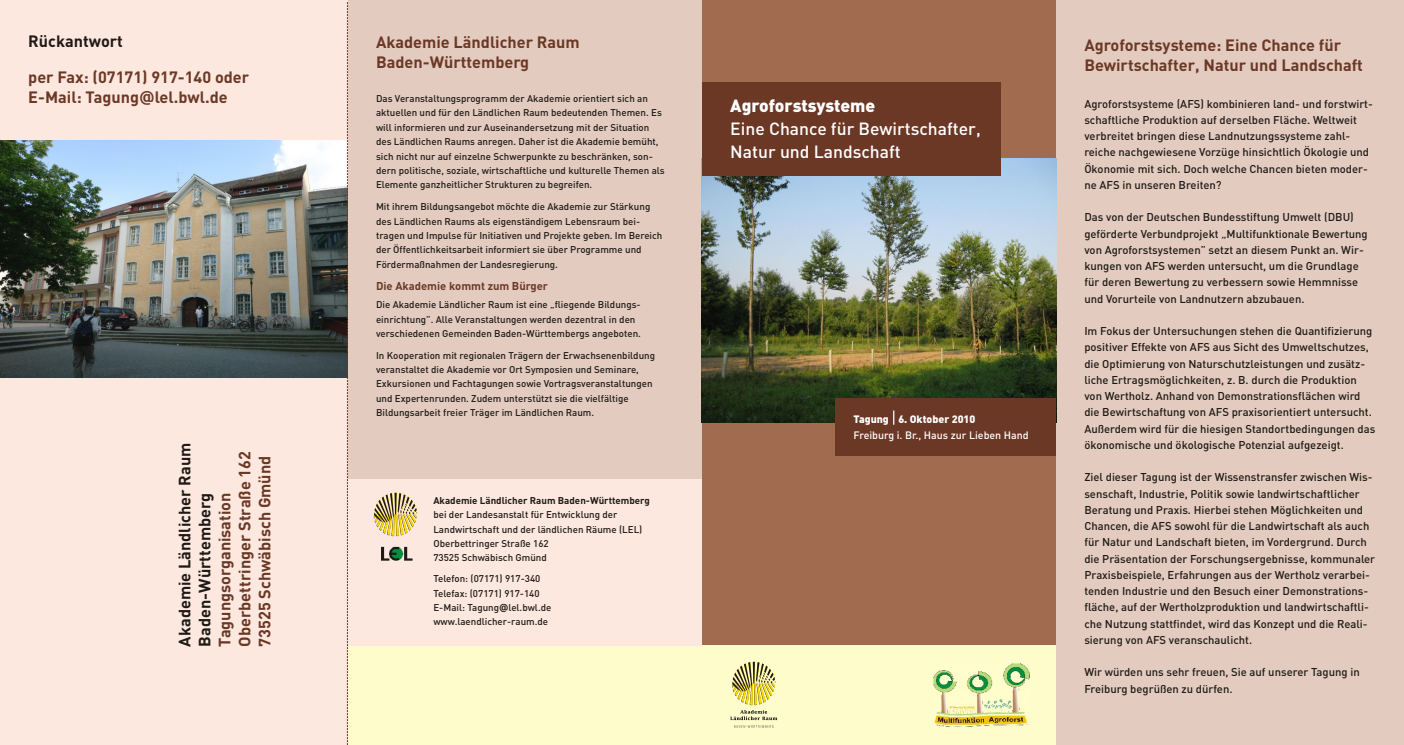
<style>
.page{position:relative;width:1404px;height:745px;background:#fff}
.page>*{position:absolute;margin:0;border:0;box-sizing:border-box;transform-origin:0 0}
.t1{font:500 17.5px/23.1px "DIN";color:#fff}
.t2{font:900 17.5px "DIN";color:#fff}
.t3{font:700 16.25px/20px "DIN";color:#6b3826}
.t4{font:700 16.25px/20px "DIN";color:#1f1a17}
.t5{font:500 11.25px/16.2px "DIN";color:#1f1a17}
.t6{font:700 11.25px "DIN";color:#6b3826}
.t7{font:500 10.62px "DIN";color:#fff}
.t8{font:900 10.62px "DIN";color:#fff}
.t9{font:500 9.75px/14.4px "DIN";color:#1f1a17}
.t10{font:700 9.75px "DIN";color:#1f1a17}
.s1{font-family:"Verdana"}
.s2{font-family:"Verdana";font-weight:700}
</style>
<div class="page">
<div style="left:702px;top:0;width:354px;height:743px;background:#a16b4f"></div>
<div style="left:347px;top:0;width:355px;height:745px;background:#e3ccbf"></div>
<div style="left:1056px;top:0;width:348px;height:745px;background:#e3ccbf"></div>
<div style="left:347px;top:646px;width:709px;height:99px;background:#fffccc"></div>
<svg style="left:730px;top:662px;width:47px;height:66px"></svg>
<div style="left:347px;top:479px;width:355px;height:167px;background:#fce8de"></div>
<img style="left:381px;top:546px;width:32px;height:15px">
<svg style="left:374px;top:493px;width:43px;height:43px"></svg>
<div style="left:0;top:0;width:347px;height:745px;background:#fce8de"></div>
<img style="left:702px;top:158px;width:354px;height:265px">
<div style="left:701px;top:82px;width:299px;height:94px;background:#6b3826"></div>
<div style="left:836px;top:398px;width:220px;height:58px;background:#6b3826"></div>
<svg style="left:893px;top:411px;width:1px;height:14px"></svg>
<img style="left:0;top:140px;width:347px;height:238px">
<svg style="left:347px;top:2px;width:1px;height:743px"></svg>
<img style="left:933px;top:664px;width:96px;height:63px">
<h2 class="t4" style="left:28px;top:33px;width:96px">Rückantwort</h2>
<h2 class="t3" style="left:28px;top:69px;width:222px">per Fax: (07171) 917-140 oder<br>E-Mail: Tagung<span class="s1">@</span>lel.bwl.de</h2>
<h2 class="t4" style="left:176px;top:647px;width:205px;rotate:-90deg">Akademie Ländlicher Raum<br>Baden-Württemberg</h2>
<h2 class="t3" style="left:216px;top:647px;width:197px;rotate:-90deg">Tagungsorganisation<br>Oberbettringer Straße 162<br>73525 Schwäbisch Gmünd</h2>
<h2 class="t3" style="left:376px;top:33px;width:205px">Akademie Ländlicher Raum<br>Baden-Württemberg</h2>
<p class="t9" style="left:376px;top:92px;width:290px">Das Veranstaltungsprogramm der Akademie orientiert sich an aktuellen und für den Ländlichen Raum bedeutenden Themen. Es will informieren und zur Auseinandersetzung mit der Situation des Ländlichen Raums anregen. Daher ist die Akademie bemüht, sich nicht nur auf einzelne Schwerpunkte zu beschränken, son&shy;dern politische, soziale, wirtschaftliche und kulturelle Themen als Elemente ganzheitlicher Strukturen zu begreifen.</p>
<p class="t9" style="left:376px;top:201px;width:288px">Mit ihrem Bildungsangebot möchte die Akademie zur Stärkung des Ländlichen Raums als eigenständigem Lebensraum bei&shy;tragen und Impulse für Initiativen und Projekte geben. Im Bereich der Öffentlichkeitsarbeit informiert sie über Programme und Fördermaßnahmen der Landesregierung.</p>
<p class="t9" style="left:376px;top:299px;width:266px">Die Akademie Ländlicher Raum ist eine „fliegende Bildungs&shy;einrichtung”. Alle Veranstaltungen werden dezentral in den verschiedenen Gemeinden Baden-Württembergs angeboten.</p>
<p class="t9" style="left:376px;top:349px;width:281px">In Kooperation mit regionalen Trägern der Erwachsenenbildung veranstaltet die Akademie vor Ort Symposien und Seminare, Exkursionen und Fachtagungen sowie Vortragsveranstaltungen und Expertenrunden. Zudem unterstützt sie die vielfältige Bildungsarbeit freier Träger im Ländlichen Raum.</p>
<p class="t6" style="left:376px;top:282px;width:173px">Die Akademie kommt zum Bürger</p>
<p class="t10" style="left:433px;top:497px;width:218px">Akademie Ländlicher Raum Baden-Württemberg</p>
<p class="t9" style="left:433px;top:509px;width:210px">bei der Landesanstalt für Entwicklung der Landwirtschaft und der ländlichen Räume (LEL)<br>Oberbettringer Straße 162<br>73525 Schwäbisch Gmünd</p>
<p class="t9" style="left:433px;top:573px;width:119px">Telefon: (07171) 917-340<br>Telefax: (07171) 917-140<br>E-Mail: Tagung<span class="s2">@</span>lel.bwl.de www.laendlicher-raum.de</p>
<h1 class="t2" style="left:730px;top:100px;width:147px">Agroforstsysteme</h1>
<h1 class="t1" style="left:730px;top:119px;width:252px">Eine Chance für Bewirtschafter,<br>Natur und Landschaft</h1>
<p class="t8" style="left:853px;top:415px;width:123px">Tagung 6. Oktober 2010</p>
<p class="t7" style="left:853px;top:431px;width:177px">Freiburg i. Br., Haus zur Lieben Hand</p>
<h2 class="t3" style="left:1084px;top:37px;width:280px">Agroforstsysteme: Eine Chance für<br>Bewirtschafter, Natur und Landschaft</h2>
<p class="t5" style="left:1084px;top:97px;width:290px">Agroforstsysteme (AFS) kombinieren land- und forstwirt&shy;schaftliche Produktion auf derselben Fläche. Weltweit verbreitet bringen diese Landnutzungssysteme zahl&shy;reiche nachgewiesene Vorzüge hinsichtlich Ökologie und Ökonomie mit sich. Doch welche Chancen bieten moder&shy;ne AFS in unseren Breiten?</p>
<p class="t5" style="left:1084px;top:210px;width:285px">Das von der Deutschen Bundesstiftung Umwelt (DBU) geförderte Verbundprojekt „Multifunktionale Bewertung von Agroforstsystemen” setzt an diesem Punkt an. Wir&shy;kungen von AFS werden untersucht, um die Grundlage für deren Bewertung zu verbessern sowie Hemmnisse und Vorurteile von Landnutzern abzubauen.</p>
<p class="t5" style="left:1084px;top:324px;width:292px">Im Fokus der Untersuchungen stehen die Quantifizierung positiver Effekte von AFS aus Sicht des Umweltschutzes, die Optimierung von Naturschutzleistungen und zusätz&shy;liche Ertragsmöglichkeiten, z. B. durch die Produktion von Wertholz. Anhand von Demonstrationsflächen wird die Bewirtschaftung von AFS praxisorientiert untersucht.<br>Außerdem wird für die hiesigen Standortbedingungen das ökonomische und ökologische Potenzial aufgezeigt.</p>
<p class="t5" style="left:1084px;top:470px;width:292px">Ziel dieser Tagung ist der Wissenstransfer zwischen Wis&shy;senschaft, Industrie, Politik sowie landwirtschaftlicher Beratung und Praxis. Hierbei stehen Möglichkeiten und Chancen, die AFS sowohl für die Landwirtschaft als auch für Natur und Landschaft bieten, im Vordergrund. Durch die Präsentation der Forschungsergebnisse, kommunaler Praxisbeispiele, Erfahrungen aus der Wertholz verarbei&shy;tenden Industrie und den Besuch einer Demonstrations&shy;fläche, auf der Wertholzproduktion und landwirtschaftli&shy;che Nutzung stattfindet, wird das Konzept und die Reali&shy;sierung von AFS veranschaulicht.</p>
<p class="t5" style="left:1084px;top:665px;width:277px">Wir würden uns sehr freuen, Sie auf unserer Tagung in<br>Freiburg begrüßen zu dürfen.</p>
</div>
